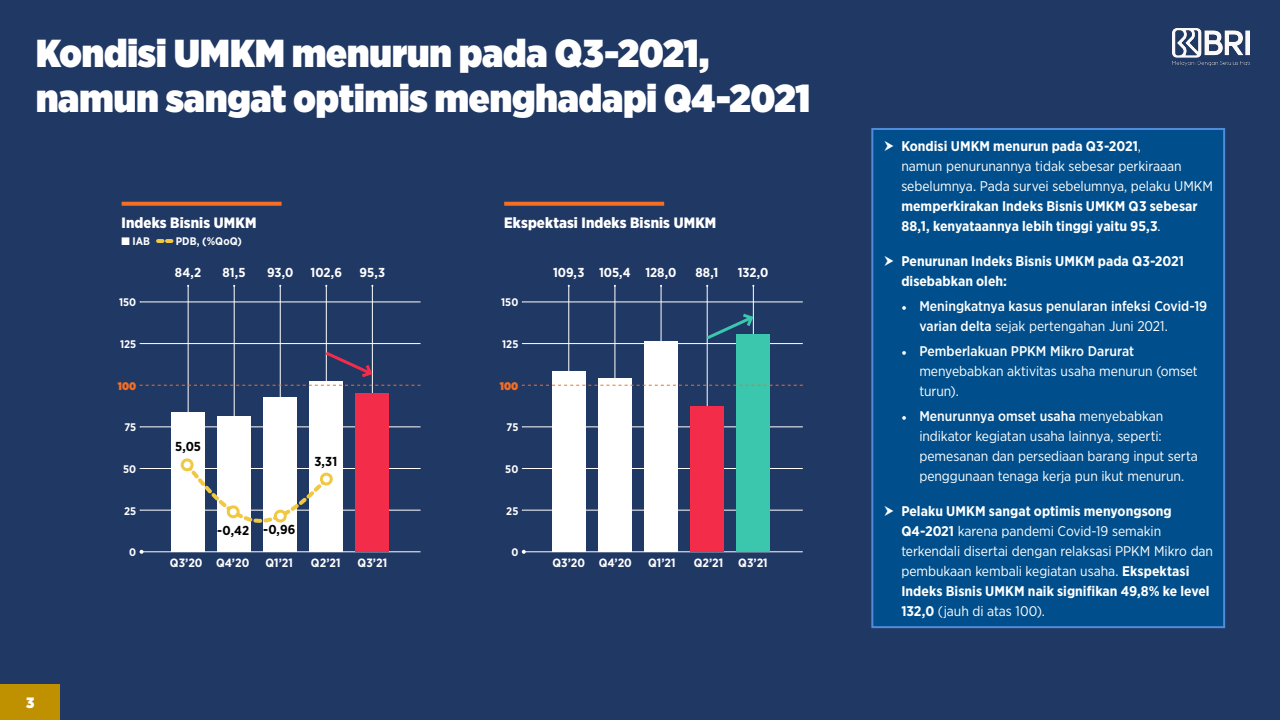
<style>
.page{position:relative;width:1280px;height:720px;background:#203864}
.page>*{position:absolute;margin:0;border:0;box-sizing:border-box;transform-origin:0 0}
.t1{font:900 39px/45px "Gotham Narrow";color:#fff}
.t2{font:900 15px "Gotham Narrow";letter-spacing:.005em;color:#fff}
.t3{font:900 15px "Gotham Narrow";color:#fff}
.t4{font:14px/20px "Gotham Narrow";letter-spacing:-.005em;color:#fff}
.t5{font:700 14px/20px "Gotham Narrow";letter-spacing:.005em;color:#fff}
.t6{font:500 14px/20px "Gotham Narrow";color:#fff}
.t7{font:700 13px "Gotham Narrow";letter-spacing:-.005em;color:#fff}
.t8{font:700 13px "Gotham Narrow";color:#000}
.t9{font:700 12px "Gotham Narrow";color:#fff}
.t10{font:700 11px "Gotham Narrow";letter-spacing:.005em;color:#fff}
.t11{font:900 11px "Gotham Narrow";letter-spacing:.01em;color:#f56e23}
.s1{font-weight:400}
.s2{font-family:"Minion Pro";font-weight:400}
.s3{font-family:"Minion Pro"}
.s4{font-weight:500}
.s5{font-weight:700}
</style>
<div class="page">
<div style="left:0;top:684px;width:60px;height:36px;background:#bf9000"></div>
<img style="left:1172px;top:28px;width:77px;height:38px">
<hr style="left:569px;top:286px;width:1px;height:195px;background:#fff">
<hr style="left:615px;top:286px;width:1px;height:195px;background:#fff">
<hr style="left:661px;top:286px;width:1px;height:195px;background:#fff">
<hr style="left:753px;top:286px;width:1px;height:195px;background:#fff">
<hr style="left:707px;top:286px;width:1px;height:195px;background:#fff">
<hr style="left:188px;top:286px;width:1px;height:195px;background:#fff">
<hr style="left:234px;top:286px;width:1px;height:195px;background:#fff">
<hr style="left:280px;top:286px;width:1px;height:195px;background:#fff">
<hr style="left:326px;top:286px;width:1px;height:195px;background:#fff">
<hr style="left:372px;top:286px;width:1px;height:195px;background:#fff">
<hr style="left:140px;top:510px;width:281px;height:1px;background:#fff">
<hr style="left:140px;top:468px;width:281px;height:1px;background:#fff">
<hr style="left:140px;top:427px;width:281px;height:1px;background:#fff">
<hr style="left:140px;top:302px;width:281px;height:1px;background:#fff">
<div style="left:872px;top:129px;width:352px;height:498px;background:#004f8c"></div>
<div style="left:871px;top:128px;width:354px;height:500px;border:2px solid #528bda"></div>
<svg style="left:122px;top:202px;width:160px;height:4px"></svg>
<hr style="left:522px;top:510px;width:281px;height:1px;background:#fff">
<hr style="left:522px;top:468px;width:281px;height:1px;background:#fff">
<hr style="left:522px;top:427px;width:281px;height:1px;background:#fff">
<hr style="left:522px;top:343px;width:281px;height:1px;background:#fff">
<hr style="left:522px;top:302px;width:281px;height:1px;background:#fff">
<svg style="left:504px;top:202px;width:160px;height:4px"></svg>
<hr style="left:142px;top:551px;width:279px;height:1px;background:#fff">
<svg style="left:140px;top:550px;width:4px;height:4px"></svg>
<hr style="left:524px;top:551px;width:279px;height:1px;background:#fff">
<svg style="left:522px;top:550px;width:4px;height:4px"></svg>
<svg style="left:706px;top:311px;width:48px;height:31px"></svg>
<div style="left:171px;top:412px;width:34px;height:140px;background:#fff"></div>
<div style="left:218px;top:416px;width:33px;height:136px;background:#fff"></div>
<div style="left:264px;top:397px;width:33px;height:155px;background:#fff"></div>
<div style="left:310px;top:381px;width:33px;height:171px;background:#fff"></div>
<div style="left:356px;top:394px;width:33px;height:158px;background:#f32d49"></div>
<div style="left:552px;top:372px;width:34px;height:180px;background:#fff"></div>
<div style="left:598px;top:378px;width:34px;height:174px;background:#fff"></div>
<div style="left:644px;top:341px;width:34px;height:211px;background:#fff"></div>
<div style="left:690px;top:407px;width:34px;height:145px;background:#f32d49"></div>
<div style="left:736px;top:334px;width:34px;height:218px;background:#3bc7ae"></div>
<svg style="left:182px;top:459px;width:150px;height:85px"></svg>
<div style="left:182px;top:460px;width:10px;height:10px;background:#fff;border-radius:50%"></div>
<div style="left:181px;top:458px;width:13px;height:13px;border:3px solid #f0c842;border-radius:50%"></div>
<div style="left:228px;top:507px;width:10px;height:10px;background:#fff;border-radius:50%"></div>
<div style="left:227px;top:505px;width:13px;height:13px;border:3px solid #f0c842;border-radius:50%"></div>
<div style="left:275px;top:511px;width:10px;height:10px;background:#fff;border-radius:50%"></div>
<div style="left:274px;top:510px;width:13px;height:13px;border:3px solid #f0c842;border-radius:50%"></div>
<div style="left:321px;top:474px;width:10px;height:10px;background:#fff;border-radius:50%"></div>
<div style="left:320px;top:473px;width:13px;height:12px;border:3px solid #f0c842;border-radius:50%"></div>
<svg style="left:140px;top:343px;width:281px;height:43px"></svg>
<svg style="left:522px;top:385px;width:281px;height:1px"></svg>
<svg style="left:158px;top:239px;width:13px;height:4px"></svg>
<p class="t1" style="left:36px;top:30px;width:776px">Kondisi UMKM menurun pada Q3-2021, namun sangat optimis menghadapi Q4-2021</p>
<p class="t2" style="left:122px;top:213px;width:136px">Indeks Bisnis UMKM</p>
<p class="t7" style="left:175px;top:264px;width:28px">84,2</p>
<p class="t2" style="left:504px;top:213px;width:214px">Ekspektasi Indeks Bisnis UMKM</p>
<p class="t10" style="left:122px;top:234px;width:30px">■ IAB</p>
<p class="t10" style="left:176px;top:234px;width:68px">PDB, (%QoQ)</p>
<p class="t7" style="left:223px;top:264px;width:25px">81,5</p>
<p class="t7" style="left:267px;top:264px;width:28px">93,0</p>
<p class="t7" style="left:311px;top:264px;width:33px">102,6</p>
<p class="t7" style="left:360px;top:264px;width:27px">95,3</p>
<p class="t7" style="left:553px;top:264px;width:33px">109,3</p>
<p class="t7" style="left:599px;top:264px;width:33px">105,4</p>
<p class="t7" style="left:645px;top:264px;width:32px">128,0</p>
<p class="t7" style="left:695px;top:264px;width:24px">88,1</p>
<p class="t7" style="left:738px;top:264px;width:32px">132,0</p>
<p class="t3" style="left:26px;top:693px;width:10px">3</p>
<p class="t10" style="left:119px;top:295px;width:19px">150</p>
<p class="t10" style="left:120px;top:337px;width:18px">125</p>
<p class="t11" style="left:118px;top:378px;width:20px">100</p>
<p class="t10" style="left:124px;top:420px;width:13px">75</p>
<p class="t10" style="left:123px;top:462px;width:15px">50</p>
<p class="t10" style="left:124px;top:504px;width:14px">25</p>
<p class="t10" style="left:129px;top:545px;width:8px">0</p>
<p class="t8" style="left:175px;top:439px;width:27px">5,05</p>
<p class="t8" style="left:314px;top:453px;width:24px">3,31</p>
<p class="t9" style="left:170px;top:555px;width:34px">Q3’20</p>
<p class="t8" style="left:217px;top:522px;width:33px">-0,42</p>
<p class="t8" style="left:263px;top:522px;width:34px">-0,96</p>
<p class="t9" style="left:216px;top:555px;width:35px">Q4’20</p>
<p class="t9" style="left:266px;top:555px;width:29px">Q1’21</p>
<p class="t9" style="left:311px;top:555px;width:31px">Q2’21</p>
<p class="t9" style="left:358px;top:555px;width:31px">Q3’21</p>
<p class="t10" style="left:501px;top:295px;width:19px">150</p>
<p class="t10" style="left:502px;top:337px;width:18px">125</p>
<p class="t11" style="left:500px;top:378px;width:20px">100</p>
<p class="t10" style="left:507px;top:420px;width:13px">75</p>
<p class="t10" style="left:505px;top:462px;width:15px">50</p>
<p class="t10" style="left:506px;top:504px;width:14px">25</p>
<p class="t10" style="left:511px;top:545px;width:8px">0</p>
<p class="t9" style="left:552px;top:555px;width:34px">Q3’20</p>
<p class="t9" style="left:599px;top:555px;width:35px">Q4’20</p>
<p class="t9" style="left:648px;top:555px;width:29px">Q1’21</p>
<p class="t9" style="left:694px;top:555px;width:31px">Q2’21</p>
<p class="t9" style="left:738px;top:555px;width:31px">Q3’21</p>
<p class="t5" style="left:901px;top:136px;width:313px">Kondisi UMKM menurun pada Q3-2021<span class="s1">,<br>namun penurunannya tidak sebesar perkiraaan sebelumnya. Pada survei sebelumnya, pelaku UMKM </span>memperkirakan Indeks Bisnis UMKM Q3 sebesar 88,1, kenyataannya lebih tinggi yaitu 95,3<span class="s1">.</span></p>
<p class="t5" style="left:901px;top:251px;width:284px">Penurunan Indeks Bisnis UMKM pada Q3-2021 disebabkan oleh:</p>
<p class="t6" style="left:919px;top:296px;width:289px;text-indent:-18px"><span class="s2">•</span> Meningkatnya kasus penularan infeksi Covid-19 varian delta <span class="s1">sejak pertengahan Juni 2021.</span></p>
<p class="t4" style="left:919px;top:341px;width:280px;text-indent:-18px"><span class="s3">•</span> <span class="s4">Pemberlakuan PPKM Mikro Darurat </span>menyebabkan aktivitas usaha menurun (omset turun).</p>
<p class="t4" style="left:919px;top:406px;width:280px;text-indent:-18px"><span class="s3">•</span> <span class="s4">Menurunnya omset usaha</span> menyebabkan indikator kegiatan usaha lainnya, seperti: pemesanan dan persediaan barang input serta penggunaan tenaga kerja pun ikut menurun.</p>
<p class="t4" style="left:901px;top:501px;width:313px"><span class="s5">Pelaku UMKM sangat optimis menyongsong Q4-2021</span> karena pandemi Covid-19 semakin terkendali disertai dengan relaksasi PPKM Mikro dan pembukaan kembali kegiatan usaha. <span class="s5">Ekspektasi Indeks Bisnis UMKM naik signifikan 49,8% ke level 132,0</span> (jauh di atas 100).</p>
</div>
